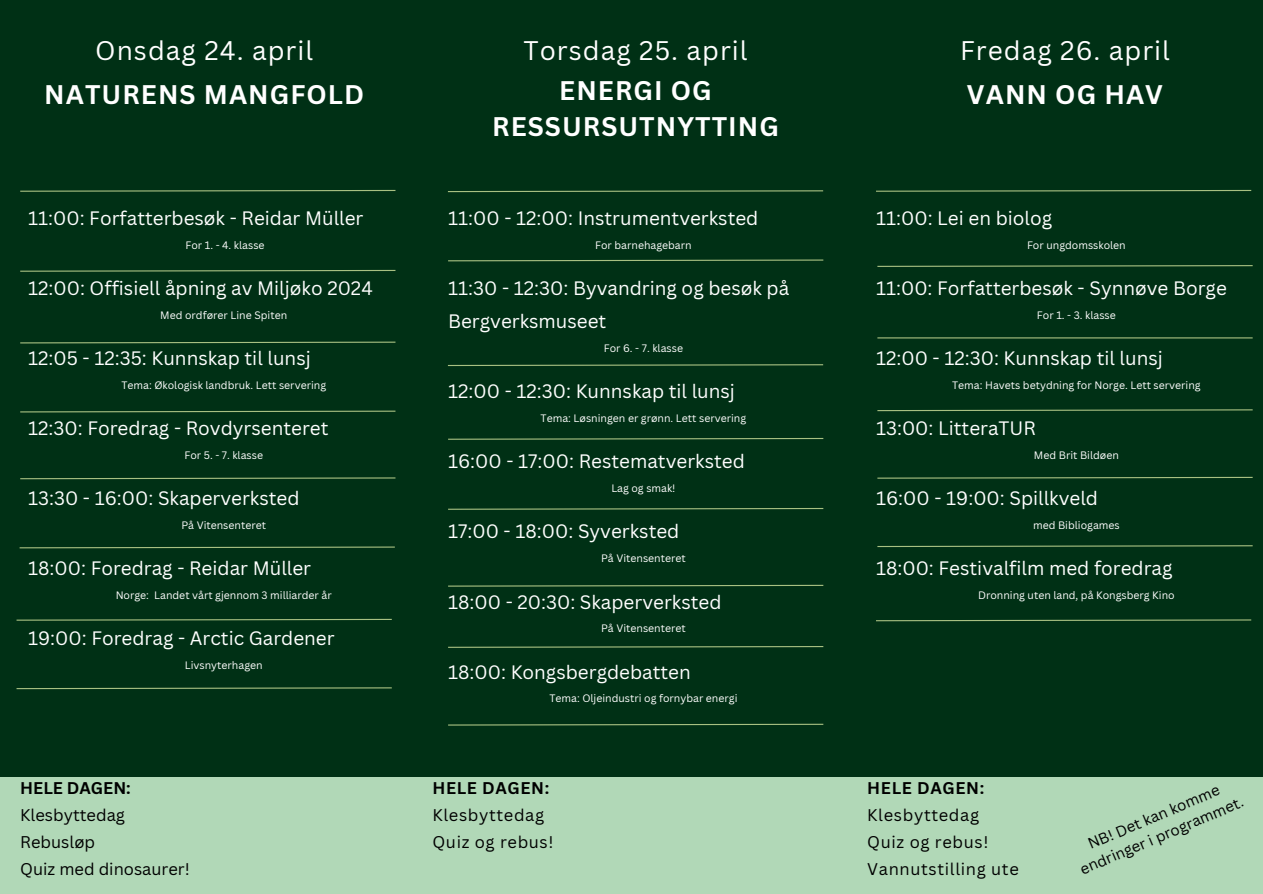
<style>
.page{position:relative;width:1263px;height:894px;background:#fff}
.page>*{position:absolute;margin:0;border:0;box-sizing:border-box;transform-origin:0 0}
.t1{font:700 26.25px/43.8px "Canva Sans";letter-spacing:.04em;color:#fff;text-align:center}
.t2{font:26.25px/40.5px "Canva Sans";letter-spacing:.04em;color:#fff;text-align:center}
.t3{font:18.9px/33.3px "Canva Sans";color:#fff}
.t4{font:16.5px/27px "Canva Sans";letter-spacing:.04em;color:#000}
.t5{font:16.5px/27px "Canva Sans";color:#000}
.t6{font:15px/20.2px "Canva Sans";color:#000;text-align:center}
.t7{font:10.5px "Canva Sans";color:#fff}
.s1{font-weight:400}
.s2{font-weight:700}
</style>
<div class="page">
<div style="left:0;top:0;width:1263px;height:893px;background:#003015"></div>
<svg style="left:20px;top:269px;width:376px;height:3px"></svg>
<svg style="left:20px;top:341px;width:376px;height:3px"></svg>
<svg style="left:20px;top:410px;width:376px;height:3px"></svg>
<svg style="left:20px;top:477px;width:376px;height:2px"></svg>
<svg style="left:19px;top:546px;width:376px;height:2px"></svg>
<svg style="left:16px;top:618px;width:376px;height:3px"></svg>
<svg style="left:448px;top:437px;width:376px;height:3px"></svg>
<svg style="left:448px;top:584px;width:376px;height:3px"></svg>
<svg style="left:448px;top:259px;width:376px;height:3px"></svg>
<svg style="left:447px;top:364px;width:377px;height:2px"></svg>
<svg style="left:448px;top:508px;width:376px;height:2px"></svg>
<svg style="left:448px;top:646px;width:376px;height:2px"></svg>
<hr style="left:877px;top:337px;width:376px;height:1px;background:#a8c082">
<svg style="left:877px;top:265px;width:376px;height:2px"></svg>
<svg style="left:877px;top:409px;width:376px;height:2px"></svg>
<svg style="left:877px;top:476px;width:376px;height:3px"></svg>
<div style="left:0;top:776px;width:1263px;height:117px;background:#b1d8b7"></div>
<svg style="left:877px;top:545px;width:376px;height:2px"></svg>
<svg style="left:876px;top:619px;width:376px;height:2px"></svg>
<svg style="left:876px;top:189px;width:376px;height:3px"></svg>
<svg style="left:448px;top:723px;width:376px;height:3px"></svg>
<svg style="left:447px;top:190px;width:377px;height:3px"></svg>
<svg style="left:16px;top:687px;width:376px;height:2px"></svg>
<svg style="left:20px;top:189px;width:376px;height:3px"></svg>
<h3 class="t1" style="left:44px;top:28px;width:321px"><span class="s1">Onsdag 24. april<br></span>NATURENS MANGFOLD</h3>
<p class="t2" style="left:523px;top:29px;width:226px">Torsdag 25. april<br><span class="s2">ENERGI OG</span></p>
<p class="t1" style="left:492px;top:104px;width:288px">RESSURSUTNYTTING</p>
<h1 class="t3" style="left:28px;top:201px;width:337px">11:00: Forfatterbesøk - Reidar Müller</h1>
<h1 class="t7" style="left:185px;top:237px;width:81px">For 1. - 4. klasse</h1>
<h1 class="t3" style="left:28px;top:271px;width:346px">12:00: Offisiell åpning av Miljøko 2024</h1>
<h1 class="t7" style="left:160px;top:307px;width:128px">Med ordfører Line Spiten</h1>
<h2 class="t3" style="left:28px;top:341px;width:284px">12:05 - 12:35: Kunnskap til lunsj</h2>
<h2 class="t7" style="left:121px;top:377px;width:206px">Tema: Økologisk landbruk. Lett servering</h2>
<h3 class="t3" style="left:28px;top:411px;width:302px">12:30: Foredrag - Rovdyrsenteret</h3>
<h3 class="t7" style="left:184px;top:447px;width:80px">For 5. - 7. klasse</h3>
<h3 class="t3" style="left:28px;top:481px;width:273px">13:30 - 16:00: Skaperverksted</h3>
<h3 class="t7" style="left:181px;top:517px;width:86px">På Vitensenteret</h3>
<h3 class="t3" style="left:28px;top:551px;width:285px">18:00: Foredrag - Reidar Müller</h3>
<h3 class="t7" style="left:116px;top:587px;width:218px">Norge: Landet vårt gjennom 3 milliarder år</h3>
<h3 class="t3" style="left:28px;top:621px;width:308px">19:00: Foredrag - Arctic Gardener</h3>
<h3 class="t7" style="left:185px;top:657px;width:79px">Livsnyterhagen</h3>
<p class="t3" style="left:448px;top:201px;width:312px">11:00 - 12:00: Instrumentverksted</p>
<p class="t7" style="left:595px;top:237px;width:98px">For barnehagebarn</p>
<p class="t3" style="left:448px;top:271px;width:343px">11:30 - 12:30: Byvandring og besøk på<br>Bergverksmuseet</p>
<p class="t7" style="left:604px;top:340px;width:81px">For 6. - 7. klasse</p>
<h3 class="t3" style="left:448px;top:374px;width:288px">12:00 - 12:30: Kunnskap til lunsj</h3>
<h3 class="t7" style="left:541px;top:410px;width:207px">Tema: Løsningen er grønn. Lett servering</h3>
<h3 class="t3" style="left:448px;top:444px;width:298px">16:00 - 17:00: Restematverksted</h3>
<h3 class="t7" style="left:611px;top:480px;width:66px">Lag og smak!</h3>
<p class="t3" style="left:448px;top:514px;width:233px">17:00 - 18:00: Syverksted</p>
<p class="t7" style="left:601px;top:550px;width:86px">På Vitensenteret</p>
<p class="t3" style="left:448px;top:584px;width:275px">18:00 - 20:30: Skaperverksted</p>
<p class="t7" style="left:601px;top:620px;width:86px">På Vitensenteret</p>
<h3 class="t3" style="left:448px;top:654px;width:244px">18:00: Kongsbergdebatten</h3>
<h3 class="t7" style="left:549px;top:690px;width:190px">Tema: Oljeindustri og fornybar energi</h3>
<p class="t2" style="left:960px;top:28px;width:211px;line-height:43.8px;text-align:left">Fredag 26. april<br><span class="s2">VANN OG HAV</span></p>
<h3 class="t3" style="left:876px;top:201px;width:178px">11:00: Lei en biolog</h3>
<h3 class="t7" style="left:1027px;top:237px;width:100px">For ungdomsskolen</h3>
<p class="t3" style="left:876px;top:271px;width:352px">11:00: Forfatterbesøk - Synnøve Borge</p>
<p class="t7" style="left:1037px;top:307px;width:80px">For 1. - 3. klasse</p>
<p class="t3" style="left:876px;top:341px;width:288px">12:00 - 12:30: Kunnskap til lunsj</p>
<h3 class="t7" style="left:952px;top:377px;width:250px">Tema: Havets betydning for Norge. Lett servering</h3>
<h3 class="t3" style="left:876px;top:411px;width:162px">13:00: LitteraTUR</h3>
<h3 class="t7" style="left:1034px;top:447px;width:86px">Med Brit Bildøen</h3>
<p class="t3" style="left:876px;top:481px;width:224px">16:00 - 19:00: Spillkveld</p>
<p class="t7" style="left:1033px;top:517px;width:88px">med Bibliogames</p>
<p class="t3" style="left:876px;top:551px;width:298px">18:00: Festivalfilm med foredrag</p>
<h3 class="t7" style="left:978px;top:587px;width:198px">Dronning uten land, på Kongsberg Kino</h3>
<h4 class="t5" style="left:20px;top:774px;width:171px"><span class="s2">HELE DAGEN:<br></span>Klesbyttedag<br>Rebusløp<br>Quiz med dinosaurer!</h4>
<h4 class="t4" style="left:432px;top:773px;width:123px"><span class="s2">HELE DAGEN:<br></span>Klesbyttedag<br>Quiz og rebus!</h4>
<h4 class="t6" style="left:1069px;top:841px;width:177px;rotate:-23deg">NB! Det kan komme endringer i programmet.</h4>
<h4 class="t4" style="left:867px;top:773px;width:153px"><span class="s2">HELE DAGEN:<br></span>Klesbyttedag<br>Quiz og rebus!<br>Vannutstilling ute</h4>
</div>
